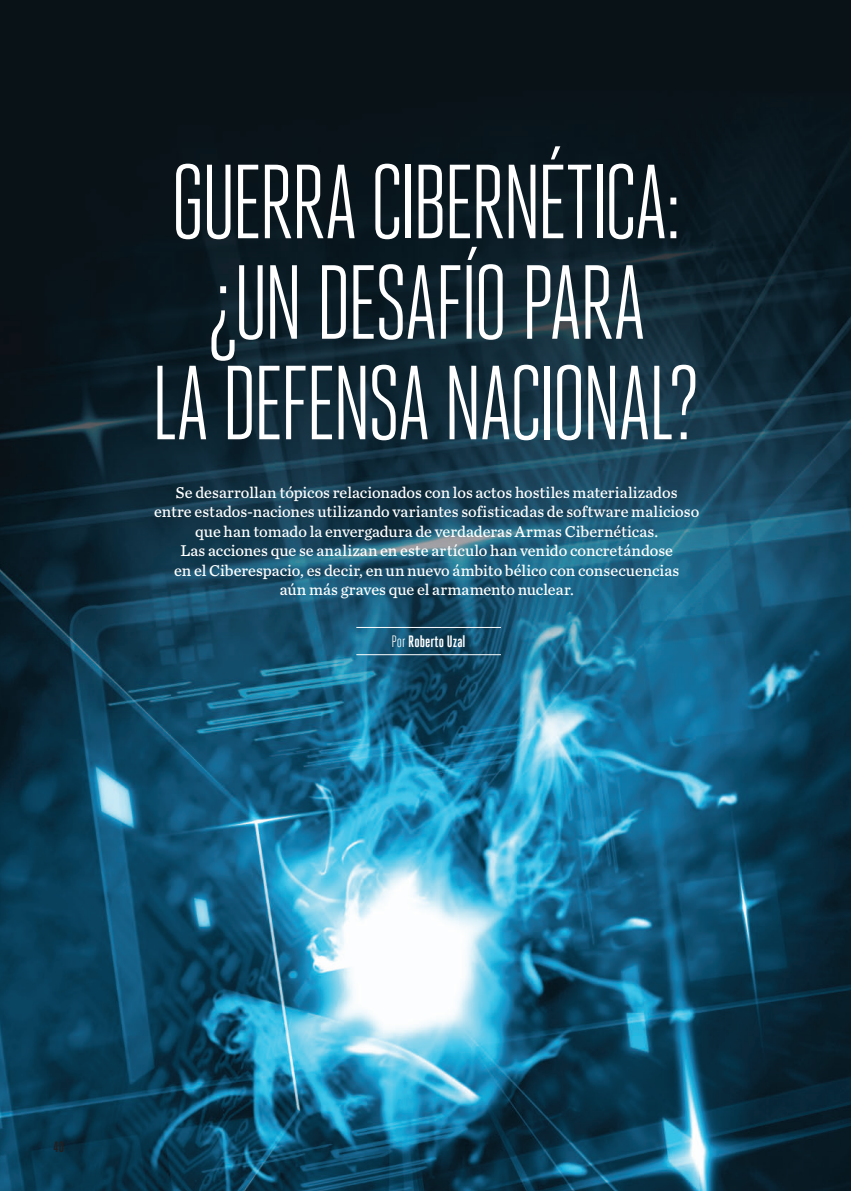
<style>
.page{position:relative;width:851px;height:1191px;background:#fff}
.page>*{position:absolute;margin:0;border:0;box-sizing:border-box;transform-origin:0 0}
.t1{font:105px "Heroic Condensed";letter-spacing:-.045em;color:#fff}
.t2{font:700 16.5px "Heroic Condensed";color:#fff}
.t3{font:16.35px/19.5px "Chronicle Text G4";letter-spacing:.005em;color:#fff;text-align:center}
.t4{font:700 15px "Heroic Condensed";color:#231f20}
.s1{font-weight:400}
</style>
<div class="page">
<img style="left:0;top:0;width:850px;height:1191px">
<hr style="left:356px;top:627px;width:145px;height:1px;background:#fff">
<hr style="left:356px;top:654px;width:145px;height:1px;background:#fff">
<h1 class="t1" style="left:170px;top:145px;width:62px">GUERRA</h1>
<h1 class="t1" style="left:369px;top:145px;width:57px">CIBERNÉTICA</h1>
<h1 class="t1" style="left:664px;top:145px;width:19px">:</h1>
<h1 class="t1" style="left:206px;top:245px;width:137px">¿UN DESAFÍO</h1>
<h1 class="t1" style="left:520px;top:245px;width:30px">PARA</h1>
<h1 class="t1" style="left:151px;top:346px;width:131px">LA DEFENSA</h1>
<h1 class="t1" style="left:442px;top:346px;width:65px">NACIONAL</h1>
<h1 class="t1" style="left:666px;top:346px;width:36px">?</h1>
<p class="t3" style="left:154px;top:482px;width:546px">Se desarrollan tópicos relacionados con los actos hostiles materializados<br>entre estados-naciones utilizando variantes sofisticadas de software malicioso que han tomado la envergadura de verdaderas Armas Cibernéticas.<br>Las acciones que se analizan en este artículo han venido concretándose<br>en el Ciberespacio, es decir, en un nuevo ámbito bélico con consecuencias<br>aún más graves que el armamento nuclear.</p>
<p class="t2" style="left:391px;top:632px;width:76px"><span class="s1">POR</span> Roberto Uzal</p>
<p class="t4" style="left:54px;top:1139px;width:12px">40</p>
</div>
